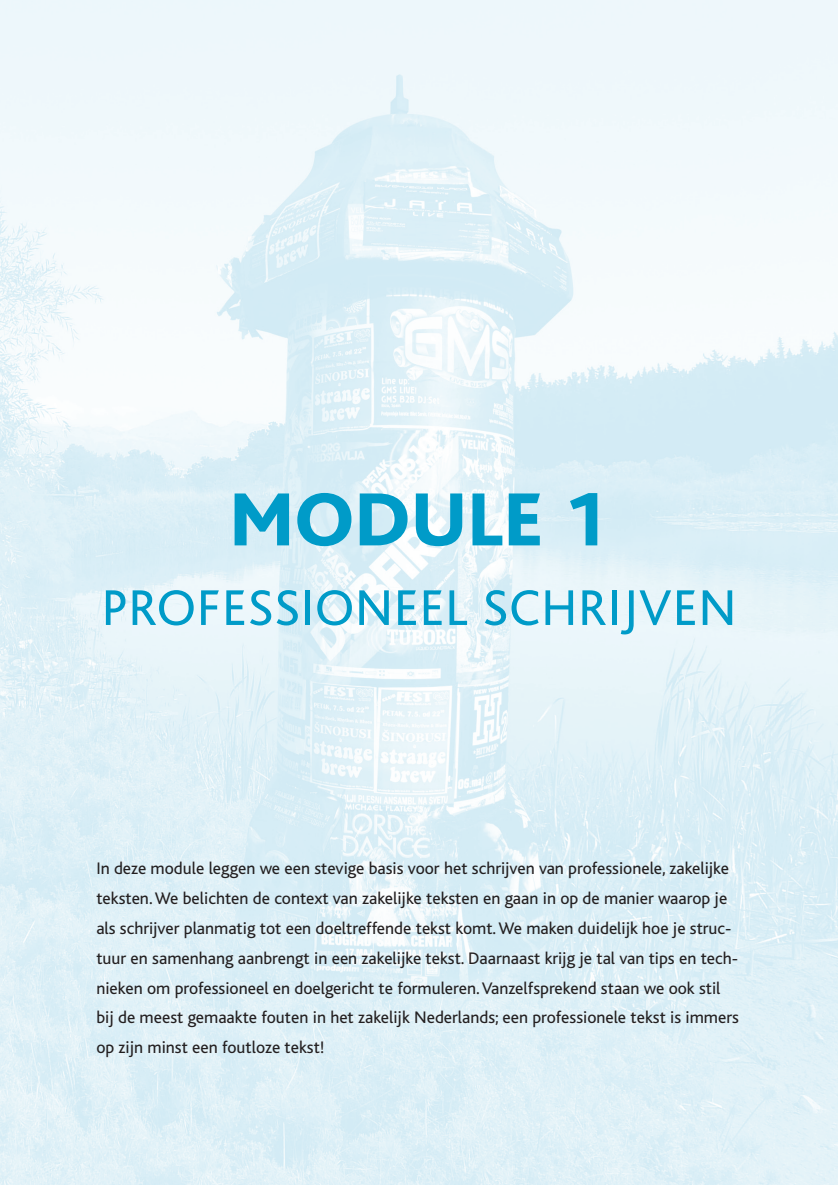
<style>
.page{position:relative;width:838px;height:1185px;background:#fff}
.page>*{position:absolute;margin:0;border:0;box-sizing:border-box;transform-origin:0 0}
.t1{font:800 78.75px "Bliss";color:#009bc8}
.t2{font:52.5px "Bliss";letter-spacing:.02em;color:#009bc8}
.t3{font:17.5px/29.8px "Bliss";color:#231f20}
</style>
<div class="page">
<img style="left:0;top:0;width:837px;height:1185px">
<h1 class="t1" style="left:230px;top:479px;width:121px">MODU</h1>
<h1 class="t1" style="left:468px;top:479px;width:141px">LE 1</h1>
<h2 class="t2" style="left:102px;top:580px;width:636px">Professioneel schrijven</h2>
<p class="t3" style="left:96px;top:854px;width:644px">I n deze module leggen we een stevige basis voor het schrijven van professionele, zakelijke teksten. We belichten de context van zakelijke teksten en gaan in op de manier waarop je als schrijver planmatig tot een doeltreffende tekst komt. We maken duidelijk hoe je struc&shy;tuur en samenhang aanbrengt in een zakelijke tekst. Daarnaast krijg je tal van tips en tech&shy;nieken om professioneel en doelgericht te formuleren. Vanzelfsprekend staan we ook stil bij de meest gemaakte fouten in het zakelijk N ederlands; een professionele tekst is immers op zijn minst een foutloze tekst!</p>
</div>
